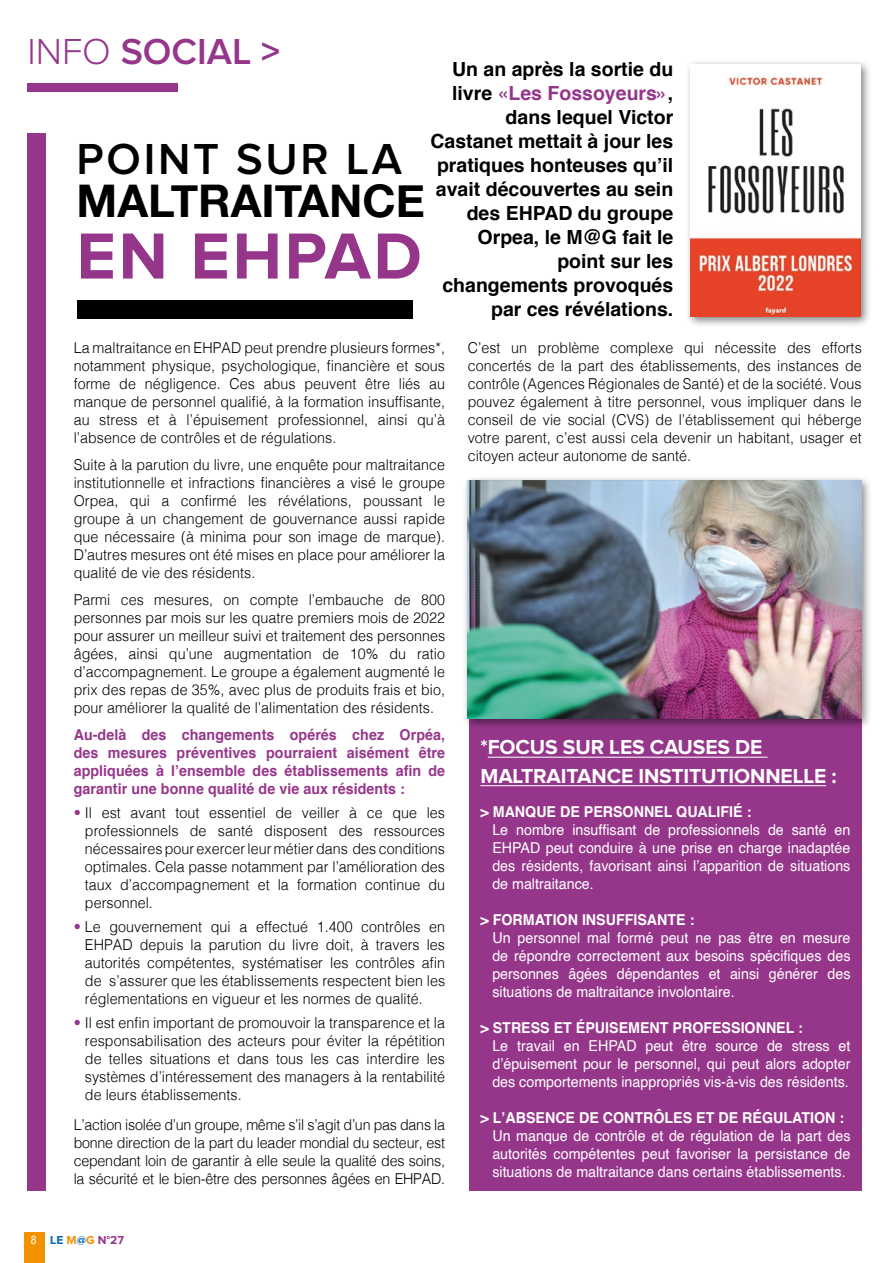
<style>
.page{position:relative;width:893px;height:1263px;background:#fff}
.page>*{position:absolute;margin:0;border:0;box-sizing:border-box;transform-origin:0 0}
.t1{font:700 67.5px "Proxima Nova";letter-spacing:.04em;color:#96368b}
.t2{font:700 45px "Helvetica Neue";color:#000}
.t3{font:600 45px "Proxima Nova";letter-spacing:.06em;color:#000}
.t4{font:600 37.5px "Proxima Nova";color:#96368b}
.t5{font:700 21px/28.5px "Proxima Nova";letter-spacing:-.005em;color:#fff}
.t6{font:700 19.5px/24px "Helvetica";color:#000;text-align:right}
.t7{font:300 15px/18px "Helvetica";letter-spacing:.005em;color:#000;text-align:justify;scale:.95 1}
.t8{font:15px/18px "Helvetica";color:#fff;text-align:justify;scale:.95 1}
.t9{font:700 15px/18px "Helvetica";letter-spacing:.005em;color:#96368b;text-align:justify;scale:.95 1}
.t10{font:700 15px "Helvetica";color:#fff;scale:.95 1}
.t11{font:700 12px "Proxima Nova";color:#96368b}
.s1{font-weight:300}
.s2{font-weight:700}
.s3{color:#96368b}
.s4{font-family:"Helvetica Neue";font-weight:400;font-stretch:condensed;color:#fff}
.s5{color:#0069b4}
.s6{color:#f39200}
</style>
<div class="page">
<div style="left:24px;top:1231px;width:21px;height:32px;background:#f39200"></div>
<div style="left:27px;top:83px;width:151px;height:9px;background:#96368b"></div>
<div style="left:27px;top:133px;width:19px;height:1058px;background:#96368b"></div>
<div style="left:469px;top:551px;width:393px;height:640px;background:#96368b"></div>
<div style="left:77px;top:300px;width:335px;height:19px;background:#000"></div>
<hr style="left:488px;top:757px;width:279px;height:1px;background:#fff">
<hr style="left:480px;top:785px;width:346px;height:1px;background:#fff">
<div style="left:685px;top:59px;width:187px;height:269px;background:#000;opacity:.5"></div>
<img style="left:690px;top:64px;width:170px;height:253px">
<div style="left:462px;top:475px;width:410px;height:255px;background:#000;opacity:.5"></div>
<img style="left:468px;top:480px;width:393px;height:239px">
<h3 class="t4" style="left:27px;top:30px;width:254px"><span class="s1">INFO</span> SOCIAL <span class="s2">&gt;</span></h3>
<h2 class="t3" style="left:77px;top:133px;width:327px">POINT SUR LA</h2>
<h2 class="t2" style="left:77px;top:166px;width:350px">MALTRAITANCE</h2>
<h1 class="t1" style="left:77px;top:225px;width:347px">EN EHPAD</h1>
<p class="t6" style="left:430px;top:57px;width:244px">Un an après la sortie du livre <span class="s3">«Les Fossoyeurs»</span>, dans lequel Victor<br>Castanet mettait à jour les pratiques honteuses qu’il avait découvertes au sein des EHPAD du groupe<br>Orpea, le M@G fait le point sur les changements provoqués par ces révélations.</p>
<p class="t7" style="left:74px;top:338px;width:392px">La maltraitance en EHPAD peut prendre plusieurs formes*, notamment physique, psychologique, financière et sous forme de négligence. Ces abus peuvent être liés au manque de personnel qualifié, à la formation insuffisante, au stress et à l’épuisement professionnel, ainsi qu’à l’absence de contrôles et de régulations.</p>
<p class="t7" style="left:74px;top:455px;width:392px">Suite à la parution du livre, une enquête pour maltraitance institutionnelle et infractions financières a visé le groupe Orpea, qui a confirmé les révélations, poussant le groupe à un changement de gouvernance aussi rapide que nécessaire (à minima pour son image de marque).<br>D’autres mesures ont été mises en place pour améliorer la qualité de vie des résidents.</p>
<p class="t7" style="left:74px;top:590px;width:392px">Parmi ces mesures, on compte l’embauche de 800 personnes par mois sur les quatre premiers mois de 2022 pour assurer un meilleur suivi et traitement des personnes âgées, ainsi qu’une augmentation de 10% du ratio d’accompagnement. Le groupe a également augmenté le prix des repas de 35%, avec plus de produits frais et bio, pour améliorer la qualité de l’alimentation des résidents.</p>
<p class="t9" style="left:74px;top:726px;width:392px">Au-delà des changements opérés chez Orpéa, des mesures préventives pourraient aisément être appliquées à l’ensemble des établissements afin de garantir une bonne qualité de vie aux résidents :</p>
<p class="t7" style="left:85px;top:803px;width:381px;text-indent:-11px"><span class="s3">•</span> Il est avant tout essentiel de veiller à ce que les professionnels de santé disposent des ressources nécessaires pour exercer leur métier dans des conditions optimales. Cela passe notamment par l’amélioration des taux d’accompagnement et la formation continue du personnel.</p>
<p class="t7" style="left:85px;top:917px;width:381px;text-indent:-11px"><span class="s3">•</span> Le gouvernement qui a effectué 1.400 contrôles en EHPAD depuis la parution du livre doit, à travers les autorités compétentes, systématiser les contrôles afin de s’assurer que les établissements respectent bien les réglementations en vigueur et les normes de qualité.</p>
<p class="t7" style="left:85px;top:1013px;width:381px;text-indent:-11px"><span class="s3">•</span> Il est enfin important de promouvoir la transparence et la responsabilisation des acteurs pour éviter la répétition de telles situations et dans tous les cas interdire les systèmes d’intéressement des managers à la rentabilité de leurs établissements.</p>
<p class="t7" style="left:74px;top:1115px;width:392px">L’action isolée d’un groupe, même s’il s’agit d’un pas dans la bonne direction de la part du leader mondial du secteur, est cependant loin de garantir à elle seule la qualité des soins, la sécurité et le bien-être des personnes âgées en EHPAD.</p>
<p class="t11" style="left:31px;top:1235px;width:95px"><span class="s4">8</span> <span class="s5">LE</span> <span class="s6">M</span><span class="s5">@</span><span class="s6">G</span> N°27</p>
<p class="t7" style="left:468px;top:338px;width:416px">C’est un problème complexe qui nécessite des efforts concertés de la part des établissements, des instances de contrôle (Agences Régionales de Santé) et de la société. Vous pouvez également à titre personnel, vous impliquer dans le conseil de vie social (CVS) de l’établissement qui héberge votre parent, c’est aussi cela devenir un habitant, usager et citoyen acteur autonome de santé.</p>
<h3 class="t5" style="left:480px;top:734px;width:358px">*FOCUS SUR LES CAUSES DE<br>MALTRAITANCE INSTITUTIONNELLE :</h3>
<p class="t10" style="left:480px;top:799px;width:287px">&gt; MANQUE DE PERSONNEL QUALIFIÉ :</p>
<p class="t8" style="left:492px;top:821px;width:378px">Le nombre insuffisant de professionnels de santé en EHPAD peut conduire à une prise en charge inadaptée des résidents, favorisant ainsi l’apparition de situations de maltraitance.</p>
<p class="t10" style="left:480px;top:907px;width:227px">&gt; FORMATION INSUFFISANTE :</p>
<p class="t8" style="left:492px;top:929px;width:378px">Un personnel mal formé peut ne pas être en mesure de répondre correctement aux besoins spécifiques des personnes âgées dépendantes et ainsi générer des situations de maltraitance involontaire.</p>
<p class="t10" style="left:480px;top:1015px;width:341px">&gt; STRESS ET ÉPUISEMENT PROFESSIONNEL :</p>
<p class="t8" style="left:492px;top:1037px;width:378px">Le travail en EHPAD peut être source de stress et d’épuisement pour le personnel, qui peut alors adopter des comportements inappropriés vis-à-vis des résidents.</p>
<p class="t10" style="left:480px;top:1105px;width:384px">&gt; L’ABSENCE DE CONTRÔLES ET DE RÉGULATION :</p>
<p class="t8" style="left:492px;top:1127px;width:378px">Un manque de contrôle et de régulation de la part des autorités compétentes peut favoriser la persistance de situations de maltraitance dans certains établissements.</p>
</div>
